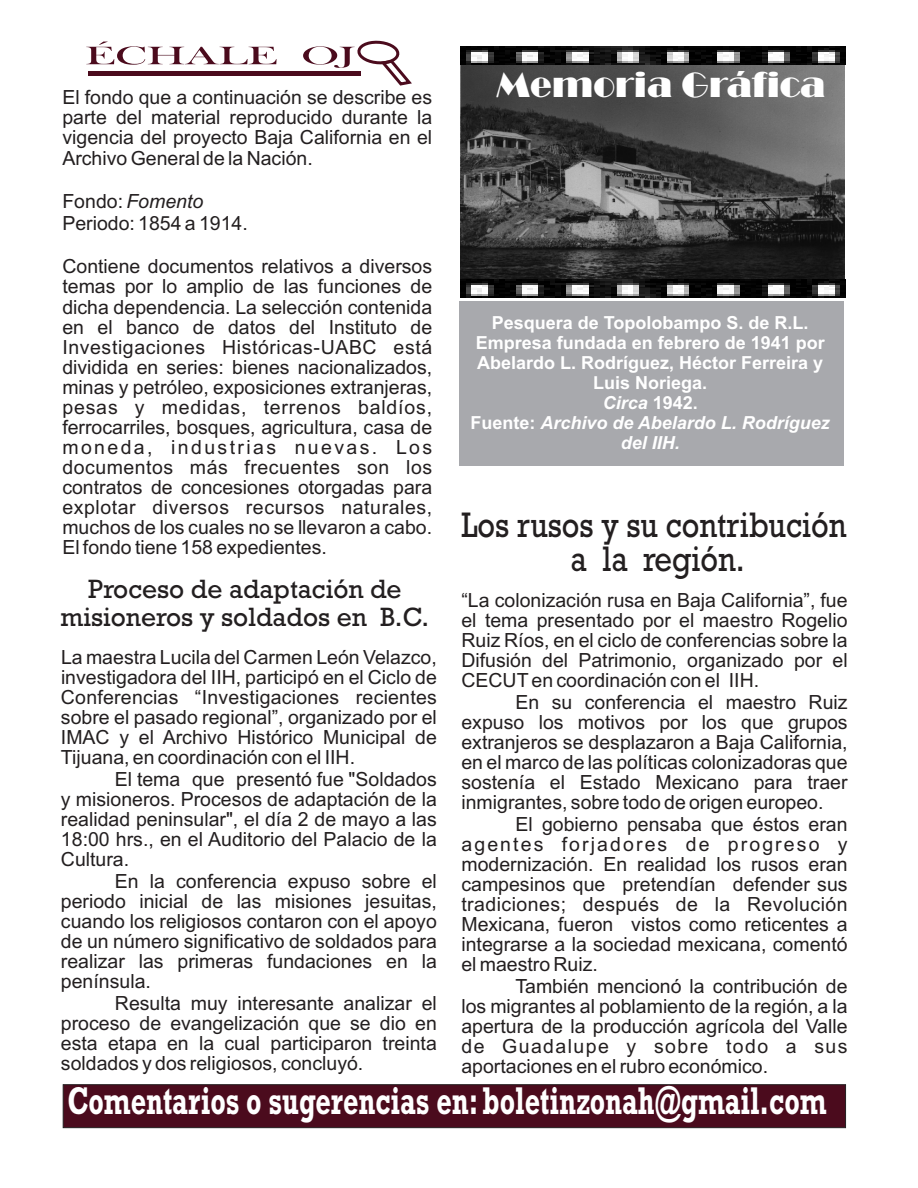
<style>
.page{position:relative;width:918px;height:1188px;background:#fff}
.page>*{position:absolute;margin:0;border:0;box-sizing:border-box;transform-origin:0 0}
.t1{font:700 39.3px "Rockwell";color:#fff;scale:.69 1}
.t2{font:36px/33.8px "Rockwell";color:#231f20;text-align:center;scale:.86 1}
.t3{font:36px "Broadway";color:#fff}
.t4{font:26.85px/28.5px "Rockwell";color:#231f20;text-align:center}
.t5{font:19.5px/20.1px "Arial";color:#231f20;text-align:justify}
.t6{font:700 18px/20.1px "Arial";color:#fff;text-align:center}
.s1{font-style:italic}
</style>
<div class="page">
<div style="left:63px;top:1084px;width:783px;height:44px;background:#4b0b1d"></div>
<div style="left:459px;top:301px;width:384px;height:164px;background:#a8a9ad"></div>
<img style="left:461px;top:65px;width:384px;height:215px">
<img style="left:461px;top:47px;width:385px;height:18px">
<img style="left:461px;top:280px;width:384px;height:18px">
<svg style="left:86px;top:40px;width:326px;height:46px"></svg>
<hr style="left:88px;top:71px;width:273px;height:4px;background:#4b0b1d">
<p class="t5" style="left:62px;top:89px;width:371px">El fondo que a continuación se describe es parte del material reproducido durante la vigencia del proyecto Baja California en el Archivo General de la Nación.</p>
<p class="t5" style="left:62px;top:192px;width:187px;line-height:21.8px">Fondo: <span class="s1">Fomento<br></span>Periodo: 1854 a 1914.</p>
<p class="t5" style="left:62px;top:258px;width:371px">Contiene documentos relativos a diversos temas por lo amplio de las funciones de dicha dependencia. La selección contenida en el banco de datos del Instituto de Investigaciones Históricas-UABC está dividida en series: bienes nacionalizados, minas y petróleo, exposiciones extranjeras, pesas y medidas, terrenos baldíos, ferrocarriles, bosques, agricultura, casa de moneda, industrias nuevas. Los documentos más frecuentes son los contratos de concesiones otorgadas para explotar diversos recursos naturales, muchos de los cuales no se llevaron a cabo.<br>El fondo tiene 158 expedientes.</p>
<h3 class="t4" style="left:61px;top:577px;width:370px">Proceso de adaptación de misioneros y soldados en B.C.</h3>
<p class="t5" style="left:61px;top:649px;width:377px">La maestra Lucila del Carmen León Velazco, investigadora del IIH, participó en el Ciclo de Conferencias “Investigaciones recientes sobre el pasado regional”, organizado por el IMAC y el Archivo Histórico Municipal de Tijuana, en coordinación con el IIH.</p>
<p class="t5" style="left:61px;top:771px;width:377px;text-indent:54px">El tema que presentó fue "Soldados y misioneros. Procesos de adaptación de la realidad peninsular", el día 2 de mayo a las 18:00 hrs., en el Auditorio del Palacio de la Cultura.</p>
<p class="t5" style="left:61px;top:872px;width:377px;text-indent:54px">En la conferencia expuso sobre el periodo inicial de las misiones jesuitas, cuando los religiosos contaron con el apoyo de un número significativo de soldados para realizar las primeras fundaciones en la península.</p>
<p class="t5" style="left:61px;top:994px;width:377px;text-indent:54px">Resulta muy interesante analizar el proceso de evangelización que se dio en esta etapa en la cual participaron treinta soldados y dos religiosos, concluyó.</p>
<h2 class="t3" style="left:496px;top:63px;width:331px">Memoria Gráfica</h2>
<p class="t6" style="left:471px;top:314px;width:361px">Pesquera de Topolobampo S. de R.L.<br>Empresa fundada en febrero de 1941 por<br>Abelardo L. Rodríguez, Héctor Ferreira y<br>Luis Noriega.<br><span class="s1">Circa</span> 1942.<br>Fuente: <span class="s1">Archivo de Abelardo L. Rodríguez del IIH.</span></p>
<h2 class="t2" style="left:461px;top:512px;width:449px">Los rusos y su contribución a la región.</h2>
<p class="t5" style="left:461px;top:592px;width:388px">“La colonización rusa en Baja California”, fue el tema presentado por el maestro Rogelio Ruiz Ríos, en el ciclo de conferencias sobre la Difusión del Patrimonio, organizado por el CECUTen coordinación con el IIH.</p>
<p class="t5" style="left:461px;top:694px;width:388px;text-indent:54px">En su conferencia el maestro Ruiz expuso los motivos por los que grupos extranjeros se desplazaron a Baja California, en el marco de las políticas colonizadoras que sostenía el Estado Mexicano para traer inmigrantes, sobre todo de origen europeo.</p>
<p class="t5" style="left:461px;top:816px;width:388px;text-indent:54px">El gobierno pensaba que éstos eran agentes forjadores de progreso y modernización. En realidad los rusos eran campesinos que pretendían defender sus tradiciones; después de la Revolución Mexicana, fueron vistos como reticentes a integrarse a la sociedad mexicana, comentó el maestro Ruiz.</p>
<p class="t5" style="left:461px;top:978px;width:388px;text-indent:54px">También mencionó la contribución de los migrantes al poblamiento de la región, a la apertura de la producción agrícola del Valle de Guadalupe y sobre todo a sus aportaciones en el rubro económico.</p>
<h1 class="t1" style="left:67px;top:1086px;width:1102px">Comentarios o sugerencias en: boletinzonah@gmail.com</h1>
</div>
